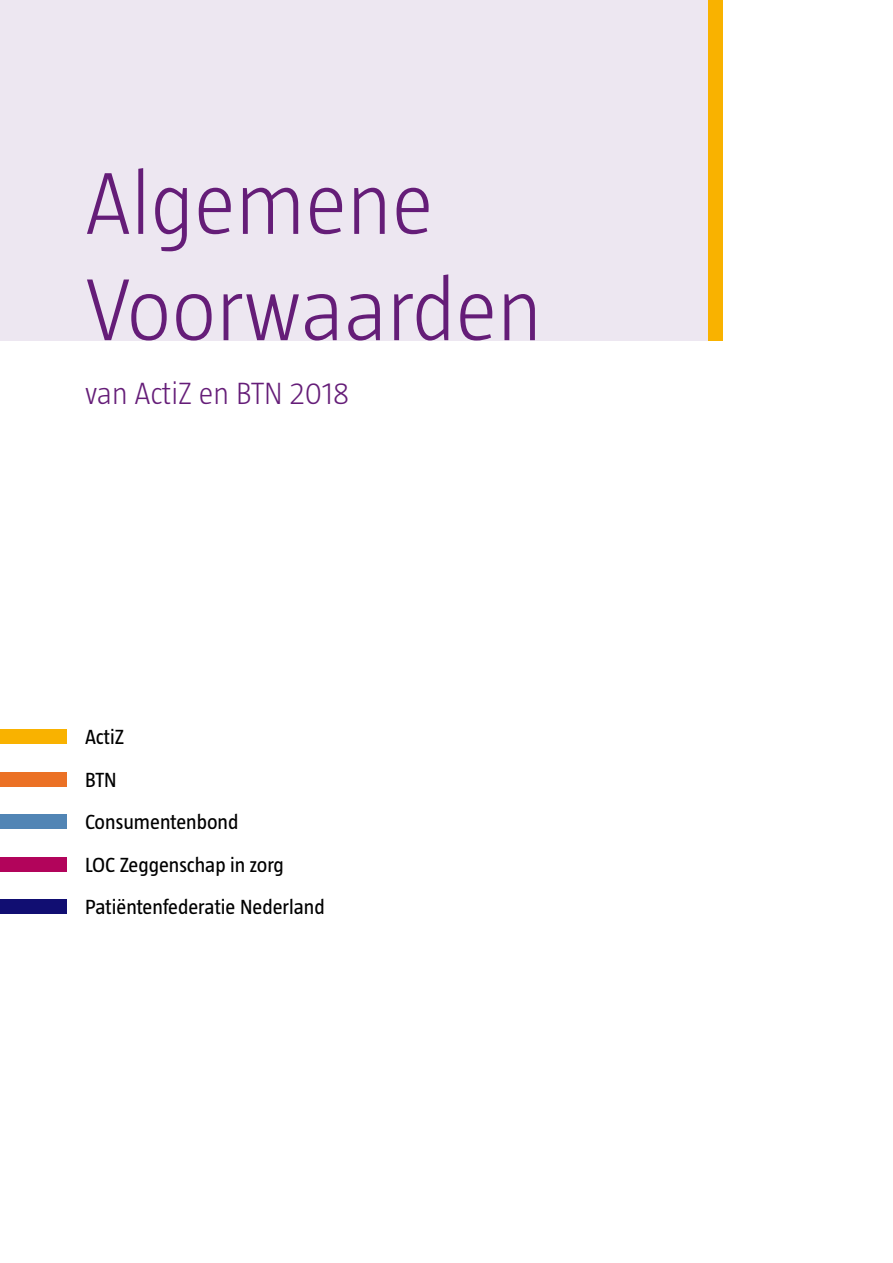
<style>
.page{position:relative;width:893px;height:1263px;background:#fff}
.page>*{position:absolute;margin:0;border:0;box-sizing:border-box;transform-origin:0 0}
.t1{font:300 90px/106.4px "Taz";color:#651d78}
.t2{font:300 31.5px "Taz";color:#651d78}
.t3{font:21px/42.6px "Taz";color:#000}
</style>
<div class="page">
<div style="left:0;top:0;width:723px;height:340px;background:#ede7f1"></div>
<div style="left:0;top:729px;width:67px;height:15px;background:#f9b200"></div>
<div style="left:0;top:772px;width:67px;height:15px;background:#eb7125"></div>
<div style="left:0;top:814px;width:67px;height:15px;background:#5185b5"></div>
<div style="left:0;top:857px;width:67px;height:15px;background:#b2045b"></div>
<div style="left:0;top:899px;width:67px;height:15px;background:#110e72"></div>
<div style="left:708px;top:0;width:15px;height:340px;background:#f9b200"></div>
<h1 class="t1" style="left:85px;top:149px;width:458px">Algemene<br>Voorwaarden</h1>
<h2 class="t2" style="left:85px;top:376px;width:266px">van ActiZ en BTN 2018</h2>
<p class="t3" style="left:85px;top:715px;width:241px">ActiZ<br>BTN<br>Consumentenbond<br>LOC Zeggenschap in zorg<br>Patiëntenfederatie Nederland</p>
</div>
